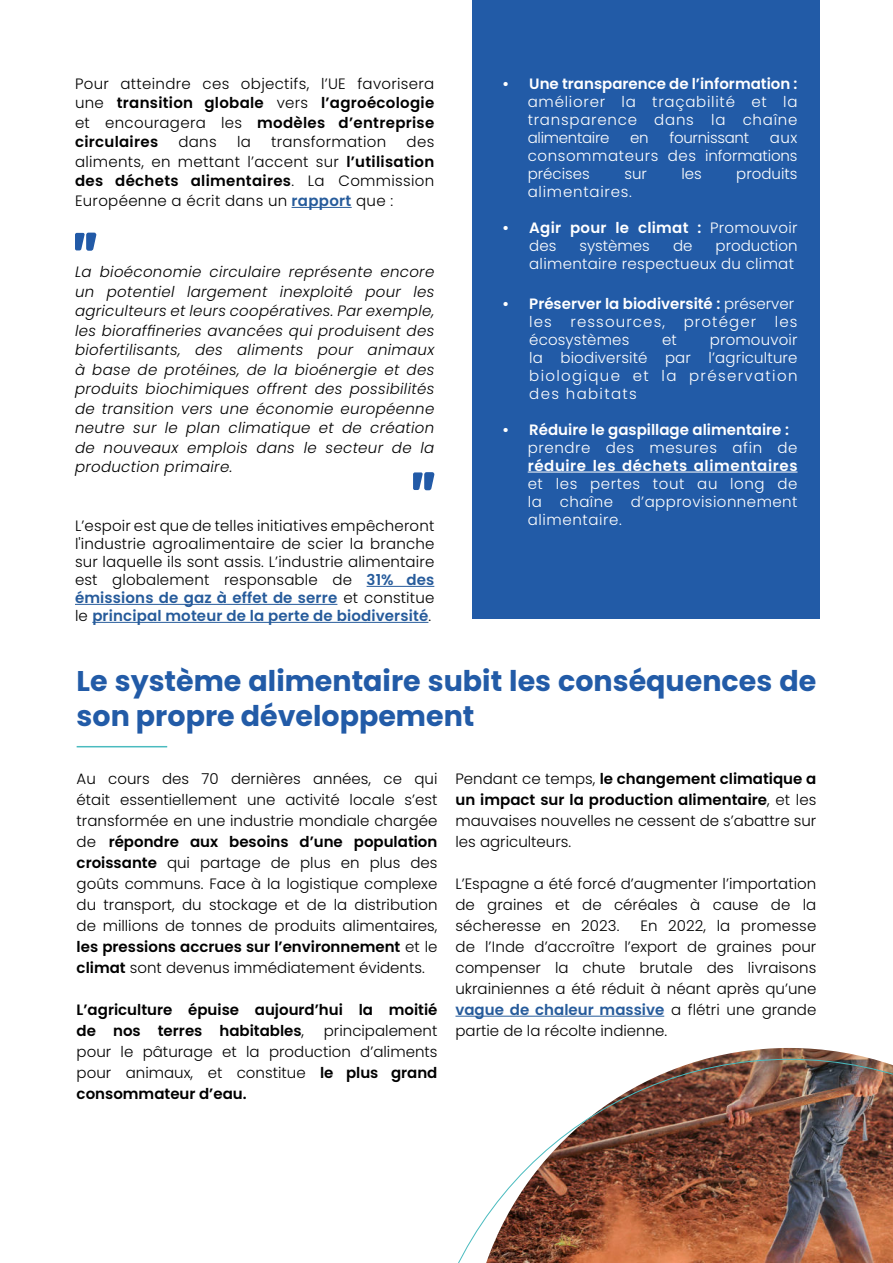
<style>
.page{position:relative;width:893px;height:1263px;background:#fff}
.page>*{position:absolute;margin:0;border:0;box-sizing:border-box;transform-origin:0 0}
.t1{font:700 28.5px/34.2px "Poppins";color:#225ba7}
.t2{font:300 15px/21px "Poppins";color:#000;text-align:justify}
.t3{font:italic 300 15px/19.5px "Poppins";letter-spacing:.02em;color:#000;text-align:justify}
.t4{font:300 15px/18px "Poppins";letter-spacing:.04em;color:#fff;text-align:justify}
.t5{font:300 15px/18px "Poppins";letter-spacing:.075em;color:#fff}
.t6{font:600 15px "Poppins";color:#fff}
.t7{font:600 15px/21px "Poppins";color:#000}
.t8{font:300 15px/18px "Poppins";letter-spacing:.02em;color:#fff;text-align:right}
.t9{font:600 15px/18px "Poppins";letter-spacing:.02em;color:#fff}
.t10{font:600 15px "Poppins";letter-spacing:.04em;color:#fff}
.t11{font:300 15px "Poppins";color:#fff}
.t12{font:300 15px "Poppins";letter-spacing:.02em;color:#000}
.t13{font:300 15px "Poppins";letter-spacing:-.02em;color:#fff}
.s1{font-weight:600}
.s2{font-weight:600;color:#265b9b}
.s3{font-weight:300}
</style>
<div class="page">
<div style="left:473px;top:0;width:347px;height:619px;background:#225ba7"></div>
<hr style="left:528px;top:472px;width:269px;height:1px;background:#fff">
<hr style="left:292px;top:207px;width:60px;height:1px;background:#265b9b">
<hr style="left:367px;top:586px;width:67px;height:1px;background:#265b9b">
<hr style="left:75px;top:604px;width:262px;height:1px;background:#265b9b">
<hr style="left:92px;top:622px;width:336px;height:1px;background:#265b9b">
<hr style="left:77px;top:746px;width:90px;height:1px;background:#4abbbf">
<hr style="left:455px;top:1016px;width:209px;height:1px;background:#265b9b">
<img style="left:705px;top:1048px;width:168px;height:11px">
<img style="left:458px;top:1059px;width:435px;height:204px">
<svg style="left:75px;top:232px;width:22px;height:19px"></svg>
<svg style="left:413px;top:472px;width:22px;height:19px"></svg>
<p class="t2" style="left:75px;top:74px;width:361px;line-height:19.5px">Pour atteindre ces objectifs, l’UE favorisera une <span class="s1">transition globale</span> vers <span class="s1">l’agroécologie </span>et encouragera les <span class="s1">modèles d’entreprise circulaires</span></p>
<p class="t2" style="left:178px;top:132px;width:40px">dans</p>
<p class="t2" style="left:237px;top:132px;width:15px">la</p>
<p class="t12" style="left:271px;top:133px;width:117px">transformation</p>
<p class="t2" style="left:75px;top:133px;width:361px;line-height:19.5px;text-indent:332px">des aliments, en mettant l’accent sur <span class="s1">l’utilisation des déchets alimentaires</span>. La Commission Européenne a écrit dans un <span class="s2">rapport</span> que :</p>
<p class="t3" style="left:75px;top:264px;width:361px">La bioéconomie circulaire représente encore un potentiel largement inexploité pour les agriculteurs et leurs coopératives. Par exemple, les bioraffineries avancées qui produisent des biofertilisants, des aliments pour animaux à base de protéines, de la bioénergie et des produits biochimiques offrent des possibilités de transition vers une économie européenne neutre sur le plan climatique et de création de nouveaux emplois dans le secteur de la production primaire.</p>
<p class="t2" style="left:75px;top:517px;width:361px;line-height:18px">L’espoir est que de telles initiatives empêcheront l'industrie agroalimentaire de scier la branche sur laquelle ils sont assis. L’industrie alimentaire est globalement responsable de <span class="s2">31% des émissions de gaz à effet de serre</span> et constitue le <span class="s2">principal moteur de la perte de biodiversité</span>.</p>
<p class="t6" style="left:502px;top:77px;width:297px">• Une transparence de l’information :</p>
<p class="t4" style="left:528px;top:93px;width:271px">améliorer la traçabilité et la transparence dans la chaîne alimentaire</p>
<p class="t4" style="left:630px;top:129px;width:20px">en</p>
<p class="t13" style="left:669px;top:129px;width:81px">fournissant</p>
<p class="t4" style="left:528px;top:129px;width:271px;text-indent:242px">aux consommateurs des informations précises</p>
<p class="t4" style="left:624px;top:165px;width:24px">sur</p>
<p class="t4" style="left:681px;top:165px;width:22px">les</p>
<p class="t11" style="left:736px;top:165px;width:63px">produits</p>
<p class="t4" style="left:528px;top:183px;width:106px">alimentaires.</p>
<p class="t9" style="left:529px;top:220px;width:270px;text-indent:-27px">• Agir pour le climat : <span class="s3">Promouvoir des</span></p>
<p class="t11" style="left:579px;top:237px;width:72px">systèmes</p>
<p class="t4" style="left:673px;top:237px;width:21px">de</p>
<p class="t8" style="left:529px;top:237px;width:270px">production<br>alimentaire respectueux du climat</p>
<p class="t5" style="left:529px;top:294px;width:270px;text-indent:-27px"><span class="s1">• Préserver la biodiversité :</span> préserver les ressources, protéger les écosystèmes</p>
<p class="t4" style="left:529px;top:330px;width:270px;text-indent:181px">promouvoir la biodiversité par l’agriculture biologique et la préservation des habitats</p>
<p class="t6" style="left:502px;top:422px;width:288px">• Réduire le gaspillage alimentaire :</p>
<p class="t4" style="left:528px;top:438px;width:271px">prendre des mesures afin de</p>
<p class="t10" style="left:528px;top:458px;width:271px">réduire les déchets alimentaires</p>
<p class="t4" style="left:528px;top:474px;width:271px">et les pertes tout au long de la chaîne d’approvisionnement alimentaire.</p>
<p class="t4" style="left:662px;top:330px;width:16px">et</p>
<h1 class="t1" style="left:77px;top:666px;width:741px">Le système alimentaire subit les conséquences de son propre développement</h1>
<p class="t2" style="left:77px;top:768px;width:362px">Au cours des 70 dernières années, ce qui était essentiellement une activité locale s’est transformée en une industrie mondiale chargée de <span class="s1">répondre aux besoins d’une population croissante</span> qui partage de plus en plus des goûts communs. Face à la logistique complexe du transport, du stockage et de la distribution de millions de tonnes de produits alimentaires, <span class="s1">les pressions accrues sur l’environnement</span> et le <span class="s1">climat</span> sont devenus immédiatement évidents.</p>
<p class="t7" style="left:77px;top:1000px;width:362px">L’agriculture épuise aujourd’hui la moitié de nos terres habitables<span class="s3">,</span></p>
<p class="t2" style="left:455px;top:768px;width:362px">Pendant ce temps, <span class="s1">le changement climatique a un impact sur la production alimentaire</span>, et les mauvaises nouvelles ne cessent de s’abattre sur les agriculteurs.</p>
<p class="t2" style="left:455px;top:873px;width:362px">L’Espagne a été forcé d’augmenter l’importation de graines et de céréales à cause de la sécheresse en 2023.</p>
<p class="t2" style="left:455px;top:915px;width:362px;text-indent:185px">En 2022, la promesse de l’Inde d’accroître l’export de graines pour compenser la chute brutale des livraisons ukrainiennes a été réduit à néant après qu’une <span class="s2">vague de chaleur massive</span> a flétri une grande partie de la récolte indienne.</p>
<p class="t2" style="left:77px;top:1020px;width:362px;text-indent:247px">principalement pour le pâturage et la production d’aliments pour animaux, et constitue <span class="s1">le plus grand consommateur d’eau.</span></p>
</div>
